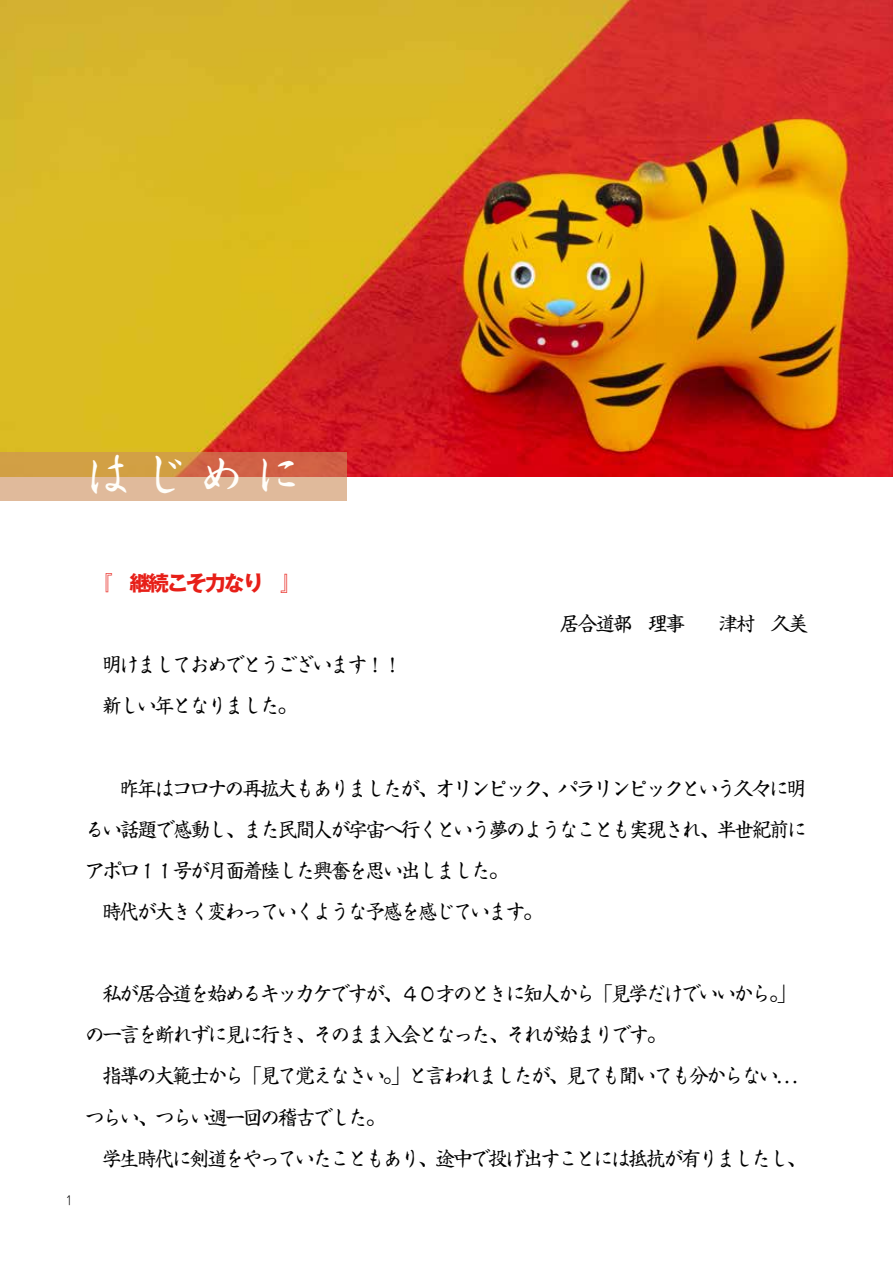
<style>
.page{position:relative;width:893px;height:1263px;background:#fff}
.page>*{position:absolute;margin:0;border:0;box-sizing:border-box;transform-origin:0 0}
.t1{font:45px "Shinsei Kai Pro CBSK1";color:#fffefa}
.t2{font:700 21px "Gothic MB101 Pro";letter-spacing:-.1em;color:#e71f18}
.t3{font:19.5px/41.1px "Shinsei Kai Pro CBSK1";letter-spacing:-.1em;color:#000}
.t4{font:300 12px "Jun 101 Pro";color:#000}
</style>
<div class="page">
<img style="left:0;top:0;width:893px;height:476px">
<svg style="left:0;top:452px;width:347px;height:48px;background:#d89d6e"></svg>
<h1 class="t1" style="left:85px;top:440px;width:217px">はじめに</h1>
<p class="t2" style="left:92px;top:566px;width:211px">『　継続こそ力なり　』</p>
<p class="t3" style="left:102px;top:642px;width:302px">明けましておめでとうございます！！新しい年となりました。</p>
<p class="t3" style="left:560px;top:601px;width:249px">居合道部　理事　　津村　久美</p>
<p class="t3" style="left:102px;top:765px;width:705px">　昨年はコロナの再拡大もありましたが、オリンピック、パラリンピックという久々に明</p>
<p class="t3" style="left:85px;top:806px;width:723px">るい話題で感動し、また民間人が宇宙へ行くという夢のようなことも実現され、半世紀前に</p>
<p class="t3" style="left:85px;top:847px;width:425px">アポロ１１号が月面着陸した興奮を思い出しました。</p>
<p class="t3" style="left:102px;top:889px;width:442px">時代が大きく変わっていくような予感を感じています。</p>
<p class="t4" style="left:66px;top:1190px;width:9px">1</p>
<p class="t3" style="left:85px;top:971px;width:713px;text-indent:17px">私が居合道を始めるキッカケですが、４０才のときに知人から「見学だけでいいから。」の一言を断れずに見に行き、そのまま入会となった、それが始まりです。</p>
<p class="t3" style="left:85px;top:1053px;width:728px;text-indent:17px">指導の大範士から「見て覚えなさい。」と言われましたが、見ても聞いても分からない．．．つらい、つらい週一回の稽古でした。</p>
<p class="t3" style="left:102px;top:1135px;width:705px">学生時代に剣道をやっていたこともあり、途中で投げ出すことには抵抗が有りましたし、</p>
</div>
